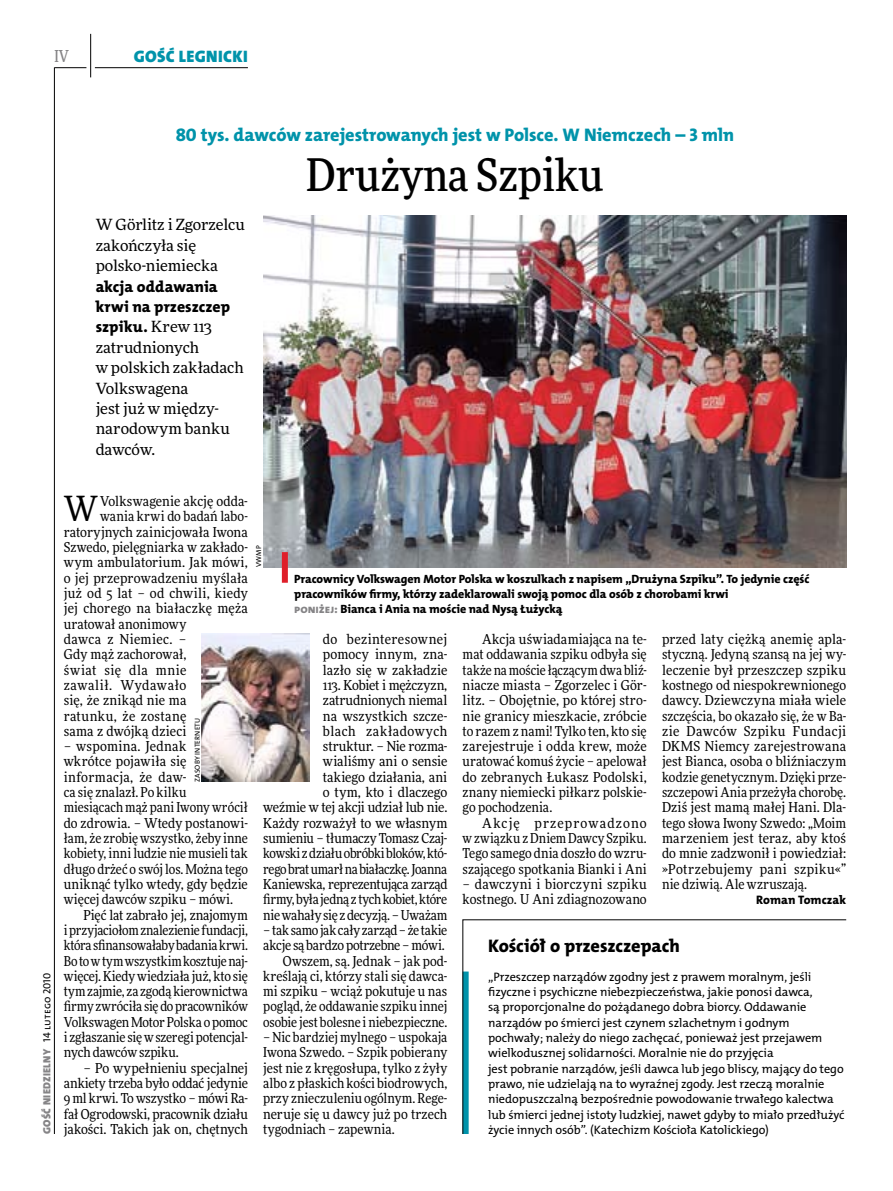
<style>
.page{position:relative;width:893px;height:1191px;background:#fff}
.page>*{position:absolute;margin:0;border:0;box-sizing:border-box;transform-origin:0 0}
.t1{font:500 45px "Freeday Narrow";color:#000}
.t2{font:34.8px "Freeday Narrow News";color:#000}
.t3{font:18.3px "The Mix HP8 Ex Bld";letter-spacing:-.005em;color:#0093aa}
.t4{font:18.3px "The Mix HP8 Ex Bld";letter-spacing:.01em;color:#000}
.t5{font:16.65px "The Mix HP9 Blk";letter-spacing:.02em;color:#0093aa}
.t6{font:500 16.5px "Freeday Narrow";color:#858486;scale:.9 1}
.t7{font:15.75px/20.4px "The Mix HP8 Ex Bld";letter-spacing:.01em;color:#000}
.t8{font:15.45px/20.4px "Freeday News";letter-spacing:-.005em;color:#000}
.t9{font:13.65px/15.3px "Freeday Narrow News";letter-spacing:.005em;color:#000;text-align:justify}
.t10{font:13.65px "Freeday Narrow News";letter-spacing:.025em;color:#000}
.t11{font:13.65px "Freeday Narrow News";letter-spacing:.04em;color:#000}
.t12{font:13.65px "Freeday Narrow News";letter-spacing:.035em;color:#000}
.t13{font:12.3px/15.3px "The Mix HP5 Plain";letter-spacing:-.005em;color:#000}
.t14{font:12.3px "The Mix HP8 Ex Bld";letter-spacing:.035em;color:#000}
.t15{font:12px/15.3px "The Mix HP8 Ex Bld";letter-spacing:-.005em;color:#000}
.t16{font:10.5px "The Mix HP9 Blk";letter-spacing:.025em;color:#858486}
.t17{font:7.2px "The Mix HP5 Plain";letter-spacing:.02em;color:#000}
.s1{font-family:"Freeday News";font-size:15.45px}
.s2{font-family:"The Mix HP5 Plain";color:#000}
.s3{color:#858486}
</style>
<div class="page">
<hr style="left:54px;top:67px;width:1px;height:1067px;background:#000">
<hr style="left:90px;top:34px;width:1px;height:43px;background:#000">
<hr style="left:54px;top:67px;width:32px;height:1px;background:#000">
<hr style="left:95px;top:67px;width:153px;height:1px;background:#000">
<svg style="left:462px;top:919px;width:385px;height:215px"></svg>
<img style="left:263px;top:215px;width:583px;height:352px">
<div style="left:282px;top:552px;width:6px;height:31px;background:#df1f2a"></div>
<img style="left:202px;top:634px;width:107px;height:148px">
<p class="t6" style="left:54px;top:46px;width:17px">IV</p>
<p class="t5" style="left:134px;top:46px;width:115px">GOŚĆ LEGN ICKI</p>
<h3 class="t3" style="left:176px;top:123px;width:560px">80 tys. dawców zarejestrowanych jest w Polsce. W Niemczech – 3 mln</h3>
<h1 class="t1" style="left:306px;top:147px;width:299px">Drużyna Szpiku</h1>
<p class="t8" style="left:96px;top:214px;width:151px">W Görlitz i Zgorzelcu zakończyła się polsko-niemiecka</p>
<p class="t7" style="left:96px;top:276px;width:135px">akcja oddawania krwi na przeszczep szpiku. <span class="s1">Krew 113</span></p>
<p class="t8" style="left:96px;top:337px;width:149px">zatrudnionych<br>w polskich zakładach<br>Volkswagena<br>jest już w między&shy;narodowym banku dawców.</p>
<p class="t16" style="left:40px;top:1134px;width:163px;rotate:-90deg">GOŚĆ NIEDZIELNY <span class="s2">14 lutego 2010</span></p>
<h2 class="t2" style="left:64px;top:488px;width:36px">W</h2>
<p class="t9" style="left:100px;top:493px;width:149px">Volkswagenie akcję odda-</p>
<p class="t9" style="left:100px;top:509px;width:149px">wania krwi do badań labo-</p>
<p class="t9" style="left:64px;top:524px;width:186px">ratoryjnych zainicjowała Iwona</p>
<p class="t9" style="left:64px;top:539px;width:186px">Szwedo, pielęgniarka w zakłado-</p>
<p class="t9" style="left:64px;top:555px;width:186px">wym ambulatorium. Jak mówi,</p>
<p class="t9" style="left:64px;top:570px;width:186px">o jej przeprowadzeniu myślała</p>
<p class="t10" style="left:64px;top:585px;width:186px">już od 5 lat – od chwili, kiedy</p>
<p class="t9" style="left:64px;top:600px;width:186px">jej chorego na białaczkę męża</p>
<p class="t9" style="left:64px;top:616px;width:124px">uratował anonimowy</p>
<p class="t9" style="left:64px;top:631px;width:124px">dawca z Niemiec. –</p>
<p class="t9" style="left:64px;top:646px;width:124px">Gdy mąż zachorował,</p>
<p class="t12" style="left:64px;top:661px;width:124px">świat się dla mnie</p>
<p class="t11" style="left:64px;top:676px;width:124px">zawalił. Wydawało</p>
<p class="t9" style="left:64px;top:692px;width:124px">się, że znikąd nie ma</p>
<p class="t10" style="left:64px;top:707px;width:124px">ratunku, że zostanę</p>
<p class="t9" style="left:64px;top:723px;width:124px">sama z dwójką dzieci</p>
<p class="t9" style="left:64px;top:738px;width:186px;text-align:left">– wspomina. Jednak<br>wkrótce pojawiła się informacja, że daw-<br>ca się znalazł. Po kilku miesiącach mąż pani Iwony wrócił do zdrowia. – Wtedy postanowi&shy;łam, że zrobię wszystko, żeby inne kobiety, inni ludzie nie musieli tak długo drżeć o swój los. Można tego uniknąć tylko wtedy, gdy będzie więcej dawców szpiku – mówi.</p>
<p class="t9" style="left:64px;top:907px;width:186px;text-indent:20px">Pięć lat zabrało jej, znajomym iprzyjaciołom znalezienie fundacji, która sfinansowałaby badania krwi.<br>Bo towtym wszystkim kosztuje naj&shy;więcej. Kiedy wiedziała już, kto się tym zajmie, za zgodą kierownictwa firmy zwróciła się do pracowników Volkswagen Motor Polska o pomoc i zgłaszanie się wszeregi potencjal&shy;nych dawców szpiku.</p>
<p class="t9" style="left:64px;top:1060px;width:186px;text-indent:20px">– Po wypełnieniu specjalnej ankiety trzeba było oddać jedynie 9 ml krwi. To wszystko – mówi Ra&shy;fał Ogrodowski, pracownik działu jakości. Takich jak on, chętnych</p>
<p class="t17" style="left:193px;top:781px;width:65px;rotate:-90deg">Zasoby internetu</p>
<p class="t17" style="left:254px;top:567px;width:23px;rotate:-90deg">VWMP</p>
<p class="t15" style="left:294px;top:571px;width:517px">Pracownicy Volkswagen Motor Polska w koszulkach z napisem „Drużyna Szpiku”. To jedynie część pracowników firmy, którzy zadeklarowali swoją pomoc dla osób z chorobami krwi<br><span class="s3">poniżej:</span> Bianca i Ania na moście nad Nysą Łużycką</p>
<p class="t9" style="left:263px;top:631px;width:186px;text-align:right">do bezinteresownej<br>pomocy innym, zna-<br>lazło się w zakładzie<br>113. Kobiet i mężczyzn, zatrudnionych niemal<br>na wszystkich szcze-<br>blach zakładowych<br>struktur. – Nie rozma-<br>wialiśmy ani o sensie<br>takiego działania, ani<br>o tym, kto i dlaczego<br>weźmie w tej akcji udział lub nie.<br>Każdy rozważył to we własnym sumieniu – tłumaczy Tomasz Czaj&shy;kowski zdziału obróbki bloków, któ&shy;rego brat umarł nabiałaczkę. Joanna<br>Kaniewska, reprezentująca zarząd firmy, była jedną z tych kobiet, które niewahałysię zdecyzją. – Uważam</p>
<p class="t9" style="left:263px;top:922px;width:186px;text-align:right">– tak samo jak cały zarząd – że takie akcje są bardzo potrzebne – mówi.<br>Owszem, są. Jednak – jak pod&shy;kreślają ci, którzy stali się dawca&shy;mi szpiku – wciąż pokutuje u nas pogląd, że oddawanie szpiku innej osobie jest bolesne i niebezpieczne.</p>
<p class="t9" style="left:263px;top:1029px;width:186px">– Nic bardziej mylnego – uspokaja Iwona Szwedo. – Szpik pobierany jest nie z kręgosłupa, tylko z żyły albo z płaskich kości biodrowych, przy znieczuleniu ogólnym. Rege&shy;neruje się u dawcy już po trzech tygodniach – zapewnia.</p>
<p class="t9" style="left:463px;top:631px;width:186px;text-indent:20px">Akcja uświadamiająca na te&shy;mat oddawania szpiku odbyła się także namoście łączącym dwa bliź&shy;niacze miasta – Zgorzelec i Gör&shy;litz. – Obojętnie, po której stro&shy;nie granicy mieszkacie, zróbcie to razem z nami! Tylko ten, kto się zarejestruje i odda krew, może uratować komuś życie – apelował do zebranych Łukasz Podolski, znany niemiecki piłkarz polskie&shy;go pochodzenia.</p>
<p class="t9" style="left:463px;top:815px;width:186px;text-indent:20px">Akcję przeprowadzono w związku zDniem Dawcy Szpiku.<br>Tego samego dnia doszło do wzru&shy;szającego spotkania Bianki i Ani</p>
<p class="t9" style="left:463px;top:876px;width:186px">– dawczyni i biorczyni szpiku kostnego. U Ani zdiagnozowano</p>
<p class="t9" style="left:662px;top:631px;width:186px">przed laty ciężką anemię apla&shy;styczną. Jedyną szansą na jej wy&shy;leczenie był przeszczep szpiku kostnego od niespokrewnionego dawcy. Dziewczyna miała wiele szczęścia, bo okazało się, że w Ba&shy;zie Dawców Szpiku Fundacji DKMS Niemcy zarejestrowana jest Bianca, osoba o bliźniaczym kodzie genetycznym. Dzięki prze&shy;szczepowi Ania przeżyła chorobę.<br>Dziś jest mamą małej Hani. Dla&shy;tego słowa Iwony Szwedo: „Moim marzeniem jest teraz, aby ktoś do mnie zadzwonił i powiedział: »Potrzebujemy pani szpiku«” nie dziwią. Ale wzruszają.</p>
<p class="t14" style="left:756px;top:892px;width:92px">Roman Tomczak</p>
<h3 class="t4" style="left:488px;top:934px;width:193px">Kościół o przeszczepach</h3>
<p class="t13" style="left:488px;top:969px;width:358px">„Przeszczep narządów zgodny jest z prawem moralnym, jeśli fizyczne i psychiczne niebezpieczeństwa, jakie ponosi dawca,<br>są proporcjonalne do pożądanego dobra biorcy. Oddawanie narządów po śmierci jest czynem szlachetnym i godnym pochwały; należy do niego zachęcać, ponieważ jest przejawem wielkodusznej solidarności. Moralnie nie do przyjęcia<br>jest pobranie narządów, jeśli dawca lub jego bliscy, mający do tego prawo, nie udzielają na to wyraźnej zgody. Jest rzeczą moralnie niedopuszczalną bezpośrednie powodowanie trwałego kalectwa lub śmierci jednej istoty ludzkiej, nawet gdyby to miało przedłużyć życie innych osób”. (Katechizm Kościoła Katolickiego)</p>
</div>
